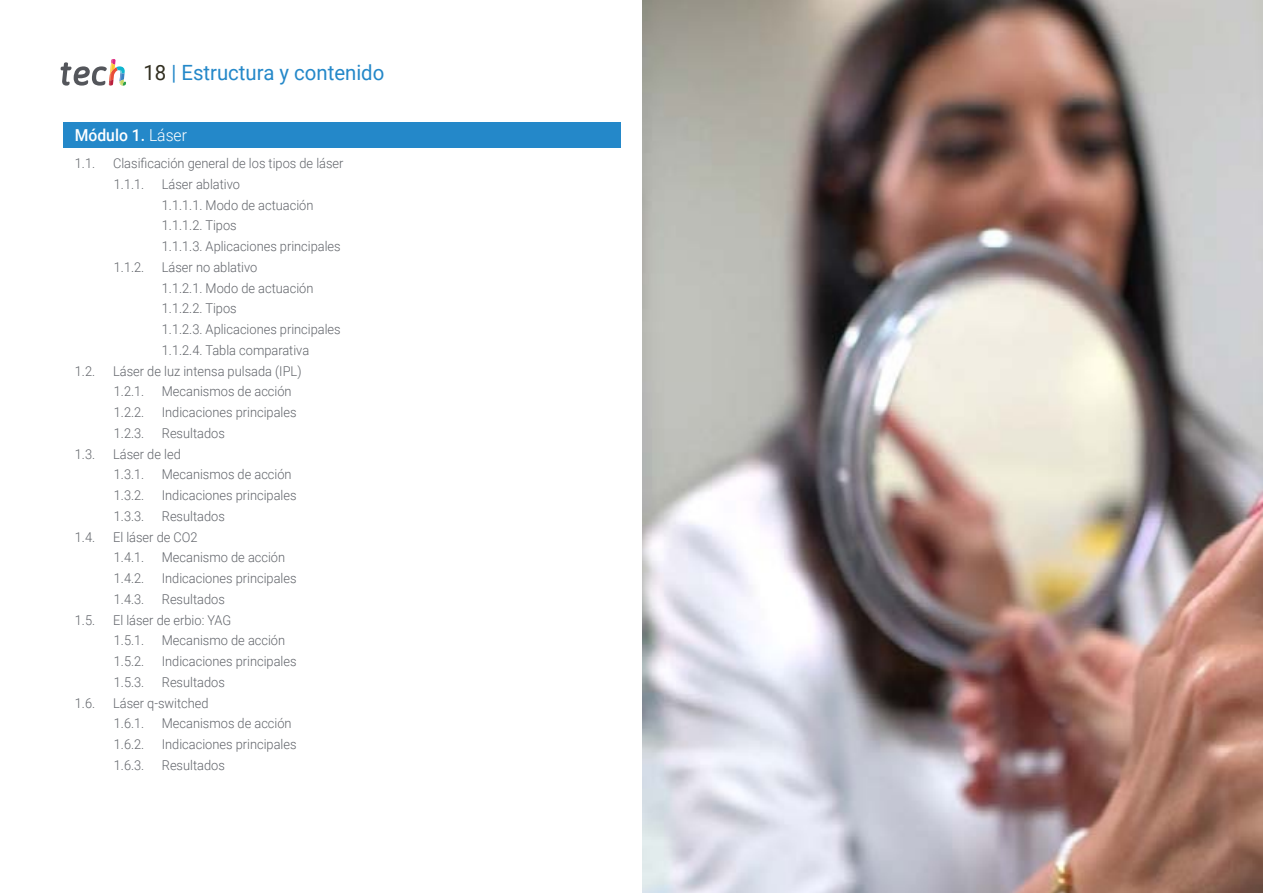
<style>
.page{position:relative;width:1263px;height:893px;background:#fff}
.page>*{position:absolute;margin:0;border:0;box-sizing:border-box;transform-origin:0 0}
.t1{font:21px "Roboto";color:#2488c9}
.t2{font:500 16.5px "Roboto";color:#fff;scale:.95 1}
.t3{font:300 13.5px/20.7px "Roboto";color:#61646a;scale:.95 1}
.s1{color:#312e20}
.s2{font-weight:300}
</style>
<div class="page">
<div style="left:64px;top:122px;width:557px;height:25px;background:#2488c9"></div>
<img style="left:642px;top:0;width:621px;height:893px">
<svg style="left:61px;top:59px;width:65px;height:27px"></svg>
<h1 class="t1" style="left:144px;top:57px;width:242px"><span class="s1">18</span> | Estructura y contenido</h1>
<p class="t2" style="left:75px;top:124px;width:120px">Módulo 1. <span class="s2">Láser</span></p>
<p class="t3" style="left:75px;top:152px;width:23px">1.1.</p>
<p class="t3" style="left:113px;top:152px;width:244px">Clasificación general de los tipos de láser<br>1.1.1.</p>
<p class="t3" style="left:162px;top:173px;width:190px">Láser ablativo<br>1.1.1.1. Modo de actuación<br>1.1.1.2. Tipos<br>1.1.1.3. Aplicaciones principales</p>
<p class="t3" style="left:114px;top:256px;width:34px">1.1.2.</p>
<p class="t3" style="left:162px;top:256px;width:190px">Láser no ablativo<br>1.1.2.1. Modo de actuación<br>1.1.2.2. Tipos<br>1.1.2.3. Aplicaciones principales<br>1.1.2.4. Tabla comparativa</p>
<p class="t3" style="left:75px;top:360px;width:23px">1.2.</p>
<p class="t3" style="left:113px;top:360px;width:200px">Láser de luz intensa pulsada (IPL)<br>1.2.1.</p>
<p class="t3" style="left:162px;top:381px;width:138px">Mecanismos de acción</p>
<p class="t3" style="left:114px;top:401px;width:34px">1.2.2.</p>
<p class="t3" style="left:162px;top:401px;width:143px">Indicaciones principales</p>
<p class="t3" style="left:114px;top:422px;width:34px">1.2.3.</p>
<p class="t3" style="left:162px;top:422px;width:68px">Resultados</p>
<p class="t3" style="left:75px;top:443px;width:23px">1.3.</p>
<p class="t3" style="left:113px;top:443px;width:73px">Láser de led<br>1.3.1.</p>
<p class="t3" style="left:162px;top:464px;width:138px">Mecanismos de acción</p>
<p class="t3" style="left:114px;top:484px;width:34px">1.3.2.</p>
<p class="t3" style="left:162px;top:484px;width:143px">Indicaciones principales</p>
<p class="t3" style="left:114px;top:505px;width:34px">1.3.3.</p>
<p class="t3" style="left:162px;top:505px;width:68px">Resultados</p>
<p class="t3" style="left:75px;top:526px;width:23px">1.4.</p>
<p class="t3" style="left:113px;top:526px;width:91px">El láser de CO2<br>1.4.1.</p>
<p class="t3" style="left:162px;top:547px;width:131px">Mecanismo de acción</p>
<p class="t3" style="left:114px;top:567px;width:34px">1.4.2.</p>
<p class="t3" style="left:162px;top:567px;width:143px">Indicaciones principales</p>
<p class="t3" style="left:114px;top:588px;width:34px">1.4.3.</p>
<p class="t3" style="left:162px;top:588px;width:68px">Resultados</p>
<p class="t3" style="left:75px;top:609px;width:23px">1.5.</p>
<p class="t3" style="left:113px;top:609px;width:126px">El láser de erbio: YAG<br>1.5.1.</p>
<p class="t3" style="left:162px;top:630px;width:131px">Mecanismo de acción</p>
<p class="t3" style="left:114px;top:650px;width:34px">1.5.2.</p>
<p class="t3" style="left:162px;top:650px;width:143px">Indicaciones principales</p>
<p class="t3" style="left:114px;top:671px;width:34px">1.5.3.</p>
<p class="t3" style="left:162px;top:671px;width:68px">Resultados</p>
<p class="t3" style="left:75px;top:692px;width:23px">1.6.</p>
<p class="t3" style="left:113px;top:692px;width:102px">Láser q-switched<br>1.6.1.</p>
<p class="t3" style="left:162px;top:713px;width:138px">Mecanismos de acción</p>
<p class="t3" style="left:114px;top:733px;width:34px">1.6.2.</p>
<p class="t3" style="left:162px;top:733px;width:143px">Indicaciones principales</p>
<p class="t3" style="left:114px;top:754px;width:34px">1.6.3.</p>
<p class="t3" style="left:162px;top:754px;width:68px">Resultados</p>
</div>
